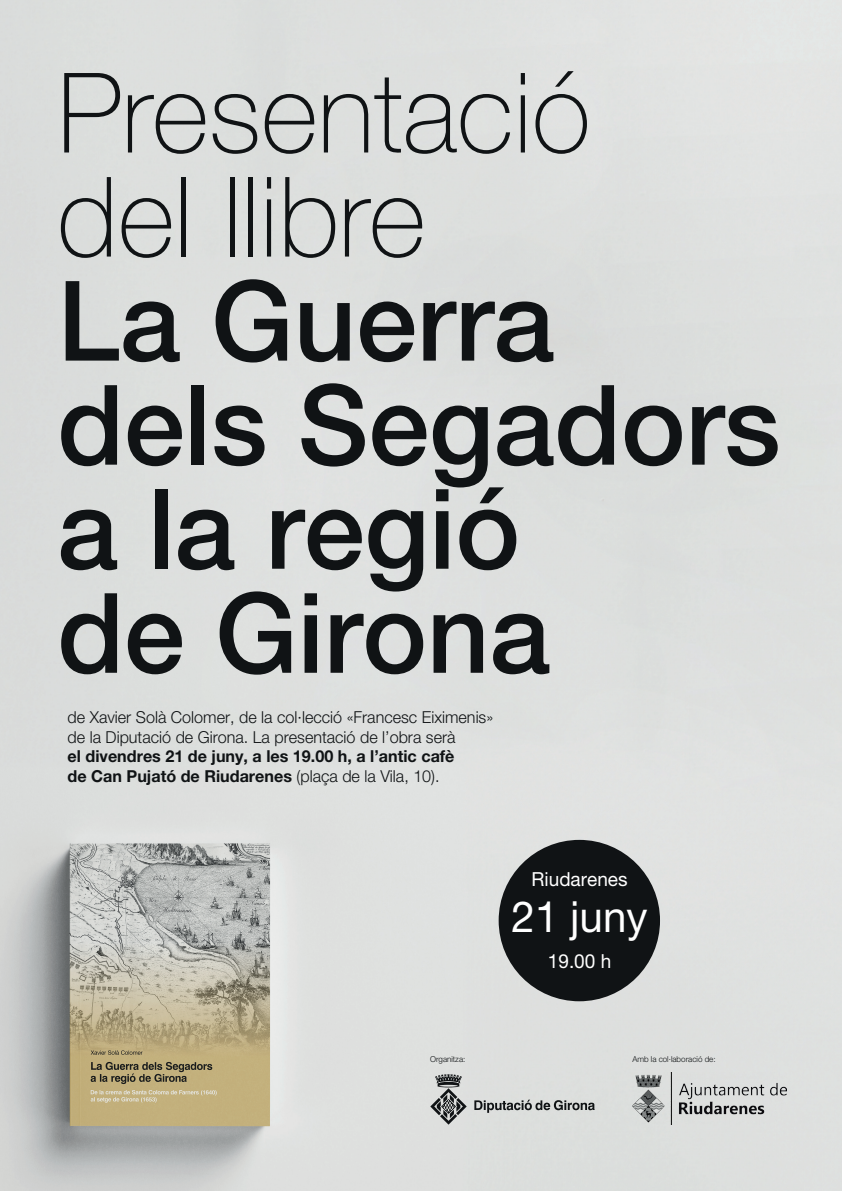
<style>
.page{position:relative;width:842px;height:1191px;background:#fff}
.page>*{position:absolute;margin:0;border:0;box-sizing:border-box;transform-origin:0 0}
.t1{font:500 111.2px/104px "Helvetica Neue LT Std";color:#101315}
.t2{font:100 111.2px/104px "Helvetica Neue LT Std";color:#101315}
.t3{font:43px "Helvetica Neue LT Std";color:#fff}
.t4{font:19.4px "Helvetica Neue LT Std";color:#fff}
.t5{font:300 16.5px/19.4px "Helvetica Neue LT Std";color:#101315}
.t6{font:700 16.5px/19.4px "Helvetica Neue LT Std";color:#101315}
.t7{font:300 8.2px "Helvetica Neue LT Std";color:#101315}
.s1{font-weight:300}
</style>
<div class="page">
<img style="left:0;top:0;width:842px;height:1191px">
<img style="left:632px;top:1072px;width:155px;height:53px">
<div style="left:499px;top:840px;width:161px;height:161px;background:#101315;border-radius:50%"></div>
<svg style="left:474px;top:1099px;width:121px;height:13px;background:#989b9a"></svg>
<svg style="left:430px;top:1074px;width:37px;height:50px;background:#979998"></svg>
<h1 class="t2" style="left:57px;top:61px;width:535px">Presentació del llibre</h1>
<h1 class="t1" style="left:57px;top:268px;width:725px">La Guerra dels Segadors a la regió<br>de Girona</h1>
<p class="t5" style="left:68px;top:707px;width:427px">de Xavier Solà Colomer, de la col·lecció «Francesc Eiximenis» de la Diputació de Girona. La presentació de l’obra serà</p>
<p class="t6" style="left:68px;top:746px;width:388px">el divendres 21 de juny, a les 19.00 h, a l’antic cafè de Can Pujató de Riudarenes <span class="s1">(plaça de la Vila, 10).</span></p>
<p class="t4" style="left:531px;top:867px;width:98px">Riudarenes</p>
<h2 class="t3" style="left:512px;top:891px;width:137px">21 juny</h2>
<p class="t4" style="left:548px;top:949px;width:65px">19.00 h</p>
<p class="t7" style="left:430px;top:1054px;width:37px">Organitza:</p>
<p class="t7" style="left:632px;top:1054px;width:85px">Amb la col·laboració de:</p>
</div>
